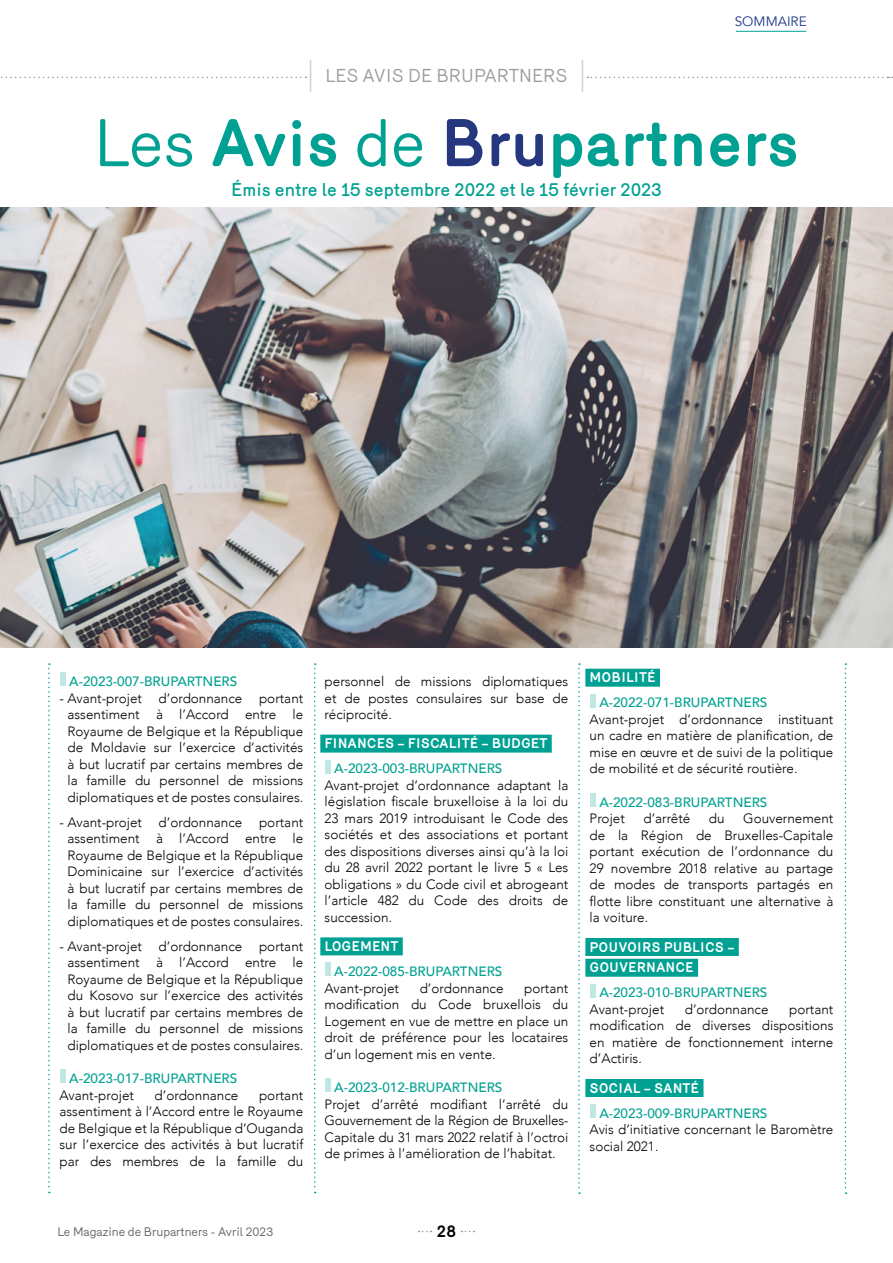
<style>
.page{position:relative;width:893px;height:1263px;background:#fff}
.page>*{position:absolute;margin:0;border:0;box-sizing:border-box;transform-origin:0 0}
.t1{font:700 64.8px "Merkury";color:#00a192}
.t2{font:500 18px "Merkury";color:#00a192}
.t3{font:18px "Merkury";color:#9d9d9c}
.t4{font:700 16.5px "Merkury";color:#000}
.t5{font:300 13.5px/16.5px "Avenir";color:#000;text-align:justify}
.t6{font:500 13.5px "Avenir";color:#00a192}
.t7{font:700 13.5px/20.7px "Merkury";color:#fff}
.t8{font:13.5px "Avenir";color:#20388a}
.t9{font:12px "Merkury";color:#646363}
.s1{font-weight:400}
.s2{color:#25377f}
</style>
<div class="page">
<hr style="left:736px;top:31px;width:70px;height:1px;background:#00a192">
<hr style="left:310px;top:60px;width:1px;height:32px;background:#d0d0d0">
<hr style="left:582px;top:60px;width:1px;height:32px;background:#d0d0d0">
<svg style="left:1px;top:77px;width:305px;height:1px"></svg>
<svg style="left:588px;top:77px;width:305px;height:1px"></svg>
<div style="left:60px;top:673px;width:5px;height:13px;background:#c0e7e4"></div>
<div style="left:60px;top:1070px;width:5px;height:13px;background:#c0e7e4"></div>
<div style="left:320px;top:735px;width:232px;height:18px;background:#00a192"></div>
<div style="left:320px;top:937px;width:83px;height:18px;background:#00a192"></div>
<div style="left:325px;top:760px;width:6px;height:13px;background:#c0e7e4"></div>
<div style="left:325px;top:963px;width:6px;height:13px;background:#c0e7e4"></div>
<div style="left:325px;top:1079px;width:6px;height:13px;background:#c0e7e4"></div>
<div style="left:585px;top:669px;width:75px;height:18px;background:#00a192"></div>
<div style="left:585px;top:938px;width:154px;height:18px;background:#00a192"></div>
<div style="left:585px;top:959px;width:113px;height:18px;background:#00a192"></div>
<div style="left:585px;top:1079px;width:118px;height:18px;background:#00a192"></div>
<div style="left:590px;top:694px;width:6px;height:13px;background:#c0e7e4"></div>
<div style="left:590px;top:793px;width:6px;height:14px;background:#c0e7e4"></div>
<div style="left:590px;top:984px;width:6px;height:13px;background:#c0e7e4"></div>
<div style="left:590px;top:1104px;width:6px;height:14px;background:#c0e7e4"></div>
<img style="left:0;top:207px;width:893px;height:440px">
<svg style="left:48px;top:663px;width:2px;height:530px"></svg>
<svg style="left:314px;top:663px;width:2px;height:530px"></svg>
<svg style="left:578px;top:663px;width:2px;height:531px"></svg>
<svg style="left:845px;top:663px;width:1px;height:531px"></svg>
<p class="t8" style="left:735px;top:13px;width:73px">SOMMAIRE</p>
<h2 class="t3" style="left:325px;top:63px;width:244px">LES AVIS DE BRUPARTNERS</h2>
<h1 class="t1" style="left:94px;top:95px;width:707px"><span class="s1">Les</span> Avis <span class="s1">de</span> <span class="s2">Bru</span>partners</h1>
<h2 class="t2" style="left:231px;top:177px;width:432px">Émis entre le 15 septembre 2022 et le 15 février 2023</h2>
<p class="t6" style="left:69px;top:670px;width:170px">A-2023-007-BRUPARTNERS</p>
<p class="t5" style="left:60px;top:690px;width:245px;text-align:center">- Avant-projet d’ordonnance portant assentiment à l’Accord entre le Royaume de Belgique et la République de Moldavie sur l’exercice d’activités à but lucratif par certains membres de la famille du personnel de missions diplomatiques et de postes consulaires.</p>
<p class="t5" style="left:60px;top:814px;width:245px;text-align:center">- Avant-projet d’ordonnance portant assentiment à l’Accord entre le Royaume de Belgique et la République Dominicaine sur l’exercice d’activités à but lucratif par certains membres de la famille du personnel de missions diplomatiques et de postes consulaires.</p>
<p class="t5" style="left:60px;top:938px;width:245px;text-align:center">- Avant-projet d’ordonnance portant assentiment à l’Accord entre le Royaume de Belgique et la République du Kosovo sur l’exercice des activités à but lucratif par certains membres de la famille du personnel de missions diplomatiques et de postes consulaires.</p>
<p class="t6" style="left:69px;top:1067px;width:170px">A-2023-017-BRUPARTNERS</p>
<p class="t5" style="left:60px;top:1087px;width:76px">Avant-projet</p>
<p class="t5" style="left:155px;top:1087px;width:85px">d’ordonnance</p>
<p class="t5" style="left:60px;top:1087px;width:245px;text-indent:200px">portant assentiment à l’Accord entre le Royaume de Belgique et la République d’Ouganda sur l’exercice des activités à but lucratif par des membres de la famille du</p>
<p class="t5" style="left:325px;top:673px;width:245px">personnel de missions diplomatiques et de postes consulaires sur base de réciprocité.</p>
<p class="t7" style="left:325px;top:732px;width:224px">FINANCES – FISCALITÉ – BUDGET</p>
<p class="t6" style="left:334px;top:757px;width:170px">A-2023-003-BRUPARTNERS</p>
<p class="t5" style="left:325px;top:777px;width:245px">Avant-projet d’ordonnance adaptant la législation fiscale bruxelloise à la loi du 23 mars 2019 introduisant le Code des sociétés et des associations et portant des dispositions diverses ainsi qu’à la loi du 28 avril 2022 portant le livre 5 « Les obligations » du Code civil et abrogeant l’article 482 du Code des droits de succession.</p>
<p class="t7" style="left:325px;top:935px;width:75px">LOGEMENT</p>
<p class="t6" style="left:334px;top:960px;width:170px">A-2022-085-BRUPARTNERS</p>
<p class="t5" style="left:325px;top:980px;width:76px">Avant-projet</p>
<p class="t5" style="left:420px;top:980px;width:85px">d’ordonnance</p>
<p class="t5" style="left:325px;top:980px;width:245px;text-indent:200px">portant modification du Code bruxellois du Logement en vue de mettre en place un droit de préférence pour les locataires d’un logement mis en vente.</p>
<p class="t6" style="left:334px;top:1076px;width:170px">A-2023-012-BRUPARTNERS</p>
<p class="t5" style="left:325px;top:1096px;width:245px">Projet d’arrêté modifiant l’arrêté du Gouvernement de la Région de Bruxelles-Capitale du 31 mars 2022 relatif à l’octroi de primes à l’amélioration de l’habitat.</p>
<p class="t7" style="left:590px;top:666px;width:68px">MOBILITÉ</p>
<p class="t6" style="left:599px;top:691px;width:170px">A-2022-071-BRUPARTNERS</p>
<p class="t5" style="left:590px;top:711px;width:245px">Avant-projet d’ordonnance instituant un cadre en matière de planification, de mise en œuvre et de suivi de la politique de mobilité et de sécurité routière.</p>
<p class="t6" style="left:599px;top:790px;width:170px">A-2022-083-BRUPARTNERS</p>
<p class="t5" style="left:590px;top:810px;width:37px">Projet</p>
<p class="t5" style="left:643px;top:810px;width:49px">d’arrêté</p>
<p class="t5" style="left:709px;top:810px;width:17px">du</p>
<p class="t5" style="left:590px;top:810px;width:245px;text-indent:153px">Gouvernement de la Région de Bruxelles-Capitale portant exécution de l’ordonnance du 29 novembre 2018 relative au partage de modes de transports partagés en flotte libre constituant une alternative à la voiture.</p>
<p class="t7" style="left:590px;top:935px;width:146px">POUVOIRS PUBLICS –<br>GOUVERNANCE</p>
<p class="t6" style="left:599px;top:981px;width:170px">A-2023-010-BRUPARTNERS</p>
<p class="t5" style="left:590px;top:1001px;width:76px">Avant-projet</p>
<p class="t5" style="left:685px;top:1001px;width:85px">d’ordonnance</p>
<p class="t5" style="left:590px;top:1001px;width:245px;text-indent:200px">portant modification de diverses dispositions en matière de fonctionnement interne d’Actiris.</p>
<p class="t7" style="left:590px;top:1076px;width:111px">SOCIAL – SANTÉ</p>
<p class="t6" style="left:599px;top:1101px;width:170px">A-2023-009-BRUPARTNERS</p>
<p class="t5" style="left:590px;top:1121px;width:245px">Avis d’initiative concernant le Baromètre social 2021.</p>
<p class="t9" style="left:57px;top:1223px;width:217px">Le Magazine de Brupartners - Avril 2023</p>
<p class="t4" style="left:437px;top:1219px;width:21px">28</p>
</div>
